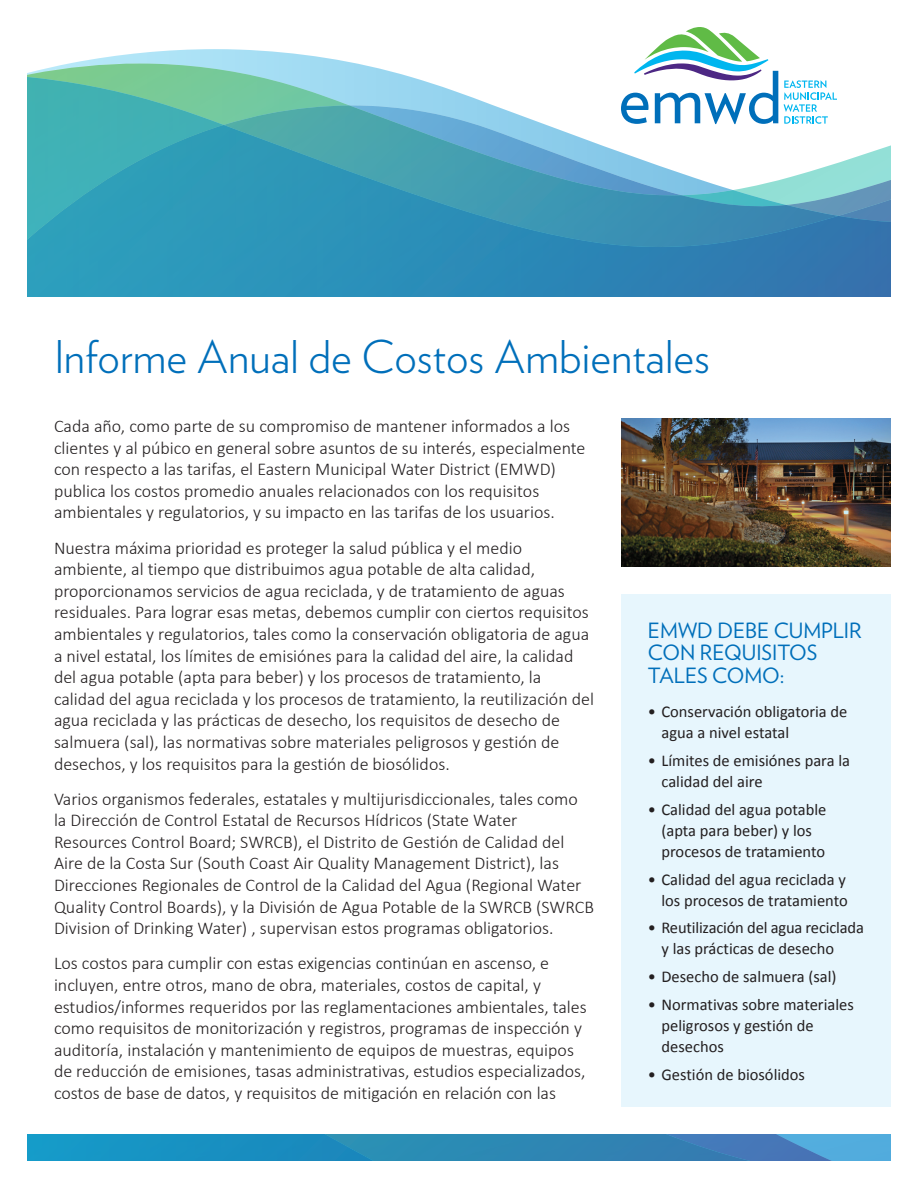
<style>
.page{position:relative;width:918px;height:1188px;background:#fff}
.page>*{position:absolute;margin:0;border:0;box-sizing:border-box;transform-origin:0 0}
.t1{font:300 45px "Verlag";color:#006fba}
.t2{font:21px/22.5px "Verlag";color:#006fba}
.t3{font:300 18px/21.6px "Calibri";color:#231f20}
.t4{font:16.5px/21px "Calibri";color:#231f20}
</style>
<div class="page">
<img style="left:621px;top:418px;width:270px;height:149px">
<svg style="left:27px;top:240px;width:864px;height:57px;background:#2d8ab6"></svg>
<div style="left:621px;top:594px;width:270px;height:513px;background:#e7f6fd"></div>
<svg style="left:27px;top:1134px;width:864px;height:27px;background:#2c8cbd"></svg>
<svg style="left:27px;top:27px;width:864px;height:213px"></svg>
<h1 class="t1" style="left:54px;top:324px;width:658px">Informe Anual de Costos Ambientales</h1>
<p class="t3" style="left:54px;top:415px;width:533px">Cada año, como parte de su compromiso de mantener informados a los clientes y al púbico en general sobre asuntos de su interés, especialmente con respecto a las tarifas, el Eastern Municipal Water District (EMWD) publica los costos promedio anuales relacionados con los requisitos ambientales y regulatorios, y su impacto en las tarifas de los usuarios.</p>
<p class="t3" style="left:54px;top:537px;width:542px">Nuestra máxima prioridad es proteger la salud pública y el medio ambiente, al tiempo que distribuimos agua potable de alta calidad, proporcionamos servicios de agua reciclada, y de tratamiento de aguas residuales. Para lograr esas metas, debemos cumplir con ciertos requisitos ambientales y regulatorios, tales como la conservación obligatoria de agua a nivel estatal, los límites de emisiónes para la calidad del aire, la calidad del agua potable (apta para beber) y los procesos de tratamiento, la calidad del agua reciclada y los procesos de tratamiento, la reutilización del agua reciclada y las prácticas de desecho, los requisitos de desecho de salmuera (sal), las normativas sobre materiales peligrosos y gestión de desechos, y los requisitos para la gestión de biosólidos.</p>
<p class="t3" style="left:54px;top:788px;width:541px">Varios organismos federales, estatales y multijurisdiccionales, tales como la Dirección de Control Estatal de Recursos Hídricos (State Water Resources Control Board; SWRCB), el Distrito de Gestión de Calidad del Aire de la Costa Sur (South Coast Air Quality Management District), las Direcciones Regionales de Control de la Calidad del Agua (Regional Water Quality Control Boards), y la División de Agua Potable de la SWRCB (SWRCB Division of Drinking Water) , supervisan estos programas obligatorios.</p>
<p class="t3" style="left:54px;top:952px;width:534px">Los costos para cumplir con estas exigencias continúan en ascenso, e incluyen, entre otros, mano de obra, materiales, costos de capital, y estudios/informes requeridos por las reglamentaciones ambientales, tales como requisitos de monitorización y registros, programas de inspección y auditoría, instalación y mantenimiento de equipos de muestras, equipos de reducción de emisiones, tasas administrativas, estudios especializados, costos de base de datos, y requisitos de mitigación en relación con las</p>
<p class="t2" style="left:648px;top:618px;width:215px">EMWD DEBE CUMPLIR<br>CON REQUISITOS<br>TALES COMO:</p>
<p class="t4" style="left:661px;top:701px;width:187px;text-indent:-13px">• Conservación obligatoria de agua a nivel estatal</p>
<p class="t4" style="left:661px;top:750px;width:190px;text-indent:-13px">• Límites de emisiónes para la calidad del aire</p>
<p class="t4" style="left:661px;top:799px;width:166px;text-indent:-13px">• Calidad del agua potable (apta para beber) y los procesos de tratamiento</p>
<p class="t4" style="left:648px;top:869px;width:201px;text-align:right">• Calidad del agua reciclada y los procesos de tratamiento</p>
<p class="t4" style="left:661px;top:917px;width:204px;text-indent:-13px">• Reutilización del agua reciclada y las prácticas de desecho</p>
<p class="t4" style="left:648px;top:966px;width:190px">• Desecho de salmuera (sal)</p>
<p class="t4" style="left:661px;top:994px;width:194px;text-indent:-13px">• Normativas sobre materiales peligrosos y gestión de desechos</p>
<p class="t4" style="left:648px;top:1064px;width:159px">• Gestión de biosólidos</p>
</div>
